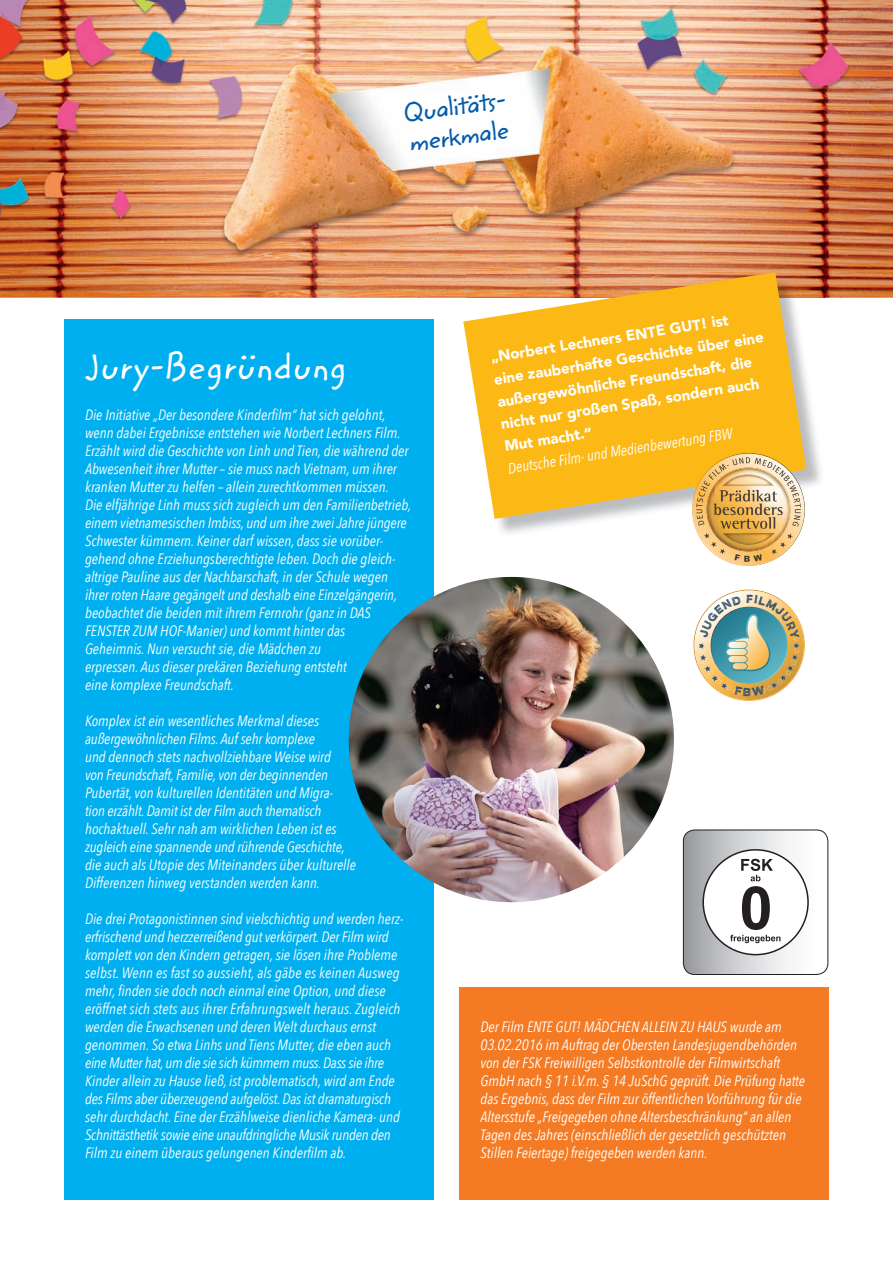
<style>
.page{position:relative;width:893px;height:1263px;background:#fff}
.page>*{position:absolute;margin:0;border:0;box-sizing:border-box;transform-origin:0 0}
.t1{font:36px "Zemke Hand ITC";color:#fff}
.t2{font:26.25px/30px "Zemke Hand ITC";color:#035cab}
.t3{font:italic 15px/18px "Avenir Next Condensed";color:#fff}
.t4{font:900 15px/22.5px "Avenir";color:#fff}
.t5{font:700 10.5px "Eveleth";color:#38546b}
</style>
<div class="page">
<img style="left:0;top:0;width:893px;height:298px">
<div style="left:64px;top:319px;width:370px;height:880px;background:#00afef"></div>
<img style="left:349px;top:577px;width:325px;height:325px;border-radius:50%">
<img style="left:498px;top:275px;width:327px;height:258px">
<svg style="left:463px;top:272px;width:343px;height:247px;fill:#fcb916"></svg>
<img style="left:692px;top:453px;width:113px;height:113px">
<div style="left:459px;top:987px;width:370px;height:212px;background:#f47a23"></div>
<svg style="left:682px;top:829px;width:147px;height:146px"></svg>
<svg style="left:693px;top:590px;width:112px;height:111px"></svg>
<h2 class="t2" style="left:401px;top:102px;width:104px;rotate:-8deg">Qualitäts&shy;merkmale</h2>
<h1 class="t1" style="left:85px;top:352px;width:263px">Jury-Begründung</h1>
<p class="t3" style="left:85px;top:406px;width:328px">Die Initiative „Der besondere Kinderfilm“ hat sich gelohnt, wenn dabei Ergebnisse entstehen wie Norbert Lechners Film.<br>Erzählt wird die Geschichte von Linh und Tien, die während der Abwesenheit ihrer Mutter – sie muss nach Vietnam, um ihrer kranken Mutter zu helfen – allein zurechtkommen müssen.<br>Die elfjährige Linh muss sich zugleich um den Familienbetrieb, einem vietnamesischen Imbiss, und um ihre zwei Jahre jüngere Schwester kümmern. Keiner darf wissen, dass sie vorüber&shy;gehend ohne Erziehungsberechtigte leben. Doch die gleich&shy;altrige Pauline aus der Nachbarschaft, in der Schule wegen ihrer roten Haare gegängelt und deshalb eine Einzelgängerin, beobachtet die beiden mit ihrem Fernrohr (ganz in DAS FENSTER ZUM HOF-Manier) und kommt hinter das<br>Geheimnis. Nun versucht sie, die Mädchen zu<br>erpressen. Aus dieser prekären Beziehung entsteht<br>eine komplexe Freundschaft.</p>
<p class="t3" style="left:85px;top:712px;width:272px">Komplex ist ein wesentliches Merkmal dieses außergewöhnlichen Films. Auf sehr komplexe<br>und dennoch stets nachvollziehbare Weise wird<br>von Freundschaft, Familie, von der beginnenden Pubertät, von kulturellen Identitäten und Migra&shy;tion erzählt. Damit ist der Film auch thematisch hochaktuell. Sehr nah am wirklichen Leben ist es zugleich eine spannende und rührende Geschichte, die auch als Utopie des Miteinanders über kulturelle Differenzen hinweg verstanden werden kann.</p>
<p class="t3" style="left:85px;top:910px;width:320px">Die drei Protagonistinnen sind vielschichtig und werden herz&shy;erfrischend und herzzerreißend gut verkörpert. Der Film wird komplett von den Kindern getragen, sie lösen ihre Probleme selbst. Wenn es fast so aussieht, als gäbe es keinen Ausweg mehr, finden sie doch noch einmal eine Option, und diese eröffnet sich stets aus ihrer Erfahrungswelt heraus. Zugleich werden die Erwachsenen und deren Welt durchaus ernst genommen. So etwa Linhs und Tiens Mutter, die eben auch eine Mutter hat, um die sie sich kümmern muss. Dass sie ihre Kinder allein zu Hause ließ, ist problematisch, wird am Ende des Films aber überzeugend aufgelöst. Das ist dramaturgisch sehr durchdacht. Eine der Erzählweise dienliche Kamera- und Schnittästhetik sowie eine unaufdringliche Musik runden den Film zu einem überaus gelungenen Kinderfilm ab.</p>
<p class="t4" style="left:489px;top:347px;width:274px;rotate:-9deg">„Norbert Lechners ENTE GUT! ist eine zauberhafte Geschichte über eine außergewöhnliche Freundschaft, die nicht nur großen Spaß, sondern auch<br>Mut macht.“</p>
<p class="t3" style="left:507px;top:460px;width:228px;rotate:-9deg">Deutsche Film- und Medienbewertung FBW</p>
<p class="t5" style="left:746px;top:591px;width:9px">F</p>
<p class="t3" style="left:480px;top:1018px;width:326px">Der Film ENTE GUT! MÄDCHEN ALLEIN ZU HAUS wurde am 03.02.2016 im Auftrag der Obersten Landesjugendbehörden von der FSK Freiwilligen Selbstkontrolle der Filmwirtschaft GmbH nach § 11 i.V.m. § 14 JuSchG geprüft. Die Prüfung hatte das Ergebnis, dass der Film zur öffentlichen Vorführung für die Altersstufe „Freigegeben ohne Altersbeschränkung“ an allen Tagen des Jahres (einschließlich der gesetzlich geschützten Stillen Feiertage) freigegeben werden kann.</p>
</div>
